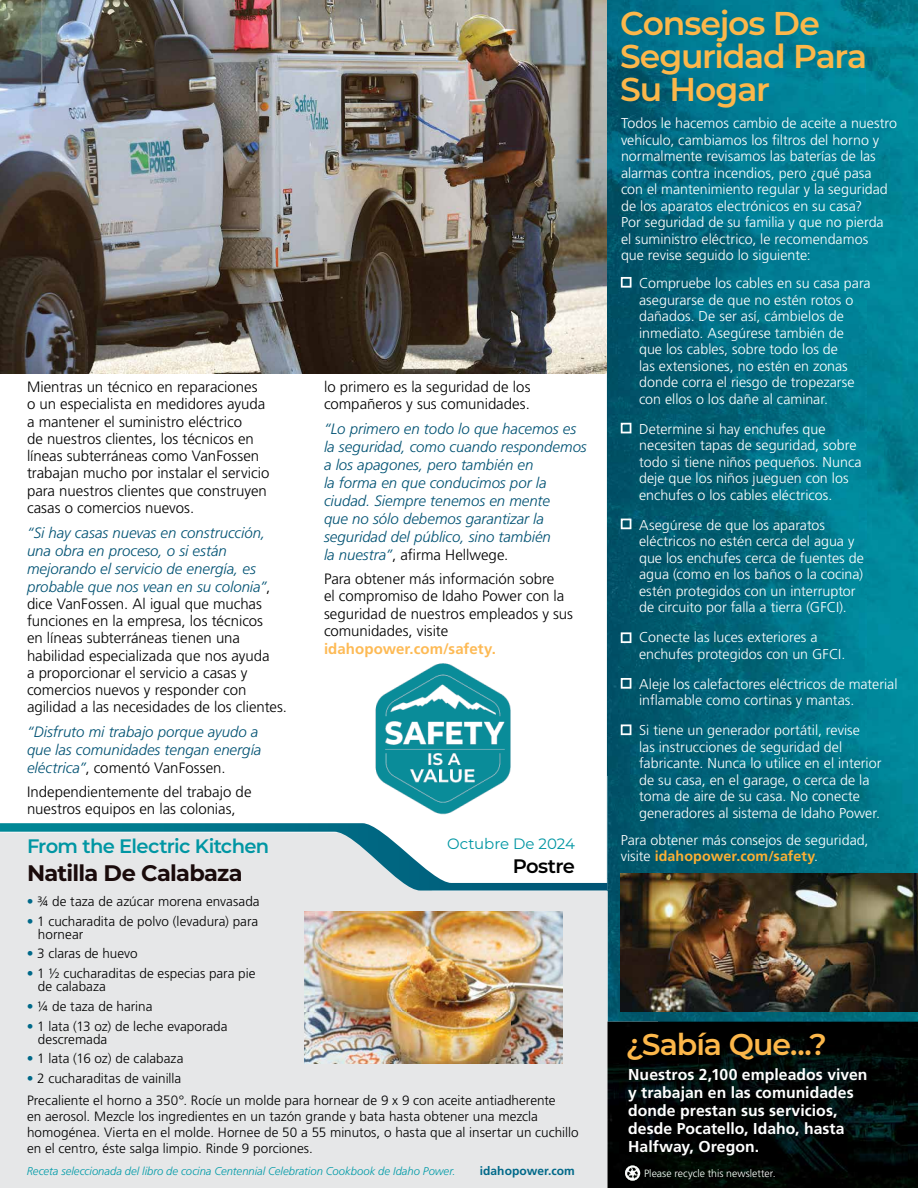
<style>
.page{position:relative;width:918px;height:1188px;background:#fff}
.page>*{position:absolute;margin:0;border:0;box-sizing:border-box;transform-origin:0 0}
.t1{font:600 33px/33px "Montserrat";letter-spacing:-.035em;color:#fcb74a}
.t2{font:600 30px "Montserrat";letter-spacing:-.035em;color:#fcb74a}
.t3{font:700 22.5px "Montserrat";letter-spacing:-.035em;color:#1a0b0b}
.t4{font:600 19.5px "Montserrat";letter-spacing:-.035em;color:#0096a3}
.t5{font:600 19.5px "Montserrat";letter-spacing:-.04em;color:#000}
.t6{font:700 15.75px/18px "Frutiger LT Std";letter-spacing:.005em;color:#fff}
.t7{font:300 15px/17.2px "Frutiger LT Std";color:#000}
.t8{font:italic 300 15px/18px "Frutiger LT Std";color:#005273}
.t9{font:700 15px "Frutiger LT Std";letter-spacing:.005em;color:#fdba55}
.t10{font:15px "Montserrat";letter-spacing:-.005em;color:#0096a3}
.t11{font:300 14.25px/16.5px "Frutiger LT Std";color:#fff}
.t12{font:300 13.5px/15.8px "Frutiger LT Std";letter-spacing:.005em;color:#000}
.t13{font:700 12px "Frutiger LT Std";letter-spacing:.005em;color:#006989}
.t14{font:italic 300 11.25px "Frutiger LT Std";color:#009ba8}
.t15{font:300 10.5px "Frutiger LT Std";color:#fff}
.s1{font-style:italic;color:#005273}
.s2{font-style:normal;color:#000}
.s3{color:#006989}
.s4{font-weight:700;color:#fbaf34}
</style>
<div class="page">
<img style="left:608px;top:0;width:258px;height:878px">
<img style="left:866px;top:0;width:52px;height:874px">
<img style="left:608px;top:878px;width:51px;height:144px">
<img style="left:659px;top:1012px;width:259px;height:10px">
<div style="left:0;top:891px;width:608px;height:297px;background:#e6e7e8"></div>
<img style="left:304px;top:911px;width:258px;height:153px">
<img style="left:0;top:0;width:608px;height:891px">
<img style="left:621px;top:874px;width:297px;height:138px">
<img style="left:608px;top:1022px;width:310px;height:166px">
<img style="left:645px;top:1169px;width:130px;height:10px">
<svg style="left:625px;top:1166px;width:15px;height:15px"></svg>
<svg style="left:621px;top:277px;width:11px;height:11px"></svg>
<svg style="left:621px;top:423px;width:10px;height:10px"></svg>
<svg style="left:621px;top:519px;width:10px;height:10px"></svg>
<svg style="left:621px;top:632px;width:10px;height:11px"></svg>
<svg style="left:621px;top:678px;width:10px;height:11px"></svg>
<svg style="left:621px;top:724px;width:10px;height:11px"></svg>
<img style="left:368px;top:656px;width:151px;height:164px">
<p class="t7" style="left:27px;top:378px;width:244px">Mientras un técnico en reparaciones o un especialista en medidores ayuda a mantener el suministro eléctrico<br>de nuestros clientes, los técnicos en líneas subterráneas como VanFossen trabajan mucho por instalar el servicio para nuestros clientes que construyen casas o comercios nuevos.</p>
<p class="t7" style="left:27px;top:524px;width:262px"><span class="s1">“Si hay casas nuevas en construcción, una obra en proceso, o si están mejorando el servicio de energía, es probable que nos vean en su colonia”</span>, dice VanFossen. Al igual que muchas funciones en la empresa, los técnicos<br>en líneas subterráneas tienen una habilidad especializada que nos ayuda<br>a proporcionar el servicio a casas y comercios nuevos y responder con agilidad a las necesidades de los clientes.</p>
<p class="t8" style="left:27px;top:723px;width:236px">“Disfruto mi trabajo porque ayudo a que las comunidades tengan energía eléctrica”<span class="s2">, comentó VanFossen.</span></p>
<p class="t7" style="left:27px;top:783px;width:226px">Independientemente del trabajo de nuestros equipos en las colonias,</p>
<h3 class="t4" style="left:27px;top:832px;width:244px">From the Electric Kitchen</h3>
<h3 class="t3" style="left:27px;top:857px;width:217px">Natilla De Calabaza</h3>
<p class="t12" style="left:27px;top:893px;width:234px"><span class="s3">•</span> ¾ de taza de azúcar morena envasada</p>
<p class="t12" style="left:38px;top:915px;width:222px;line-height:13px;text-indent:-11px"><span class="s3">•</span> 1 cucharadita de polvo (levadura) para hornear</p>
<p class="t12" style="left:27px;top:946px;width:113px"><span class="s3">•</span> 3 claras de huevo</p>
<p class="t12" style="left:38px;top:967px;width:219px;line-height:13px;text-indent:-11px"><span class="s3">•</span> 1 ½ cucharaditas de especias para pie de calabaza</p>
<p class="t12" style="left:27px;top:999px;width:127px"><span class="s3">•</span> ¼ de taza de harina</p>
<p class="t12" style="left:38px;top:1020px;width:191px;line-height:13px;text-indent:-11px"><span class="s3">•</span> 1 lata (13 oz) de leche evaporada descremada</p>
<p class="t12" style="left:27px;top:1051px;width:158px"><span class="s3">•</span> 1 lata (16 oz) de calabaza</p>
<p class="t12" style="left:27px;top:1071px;width:156px"><span class="s3">•</span> 2 cucharaditas de vainilla</p>
<p class="t7" style="left:324px;top:378px;width:208px">lo primero es la seguridad de los compañeros y sus comunidades.</p>
<p class="t8" style="left:324px;top:420px;width:264px">“Lo primero en todo lo que hacemos es la seguridad, como cuando respondemos a los apagones, pero también en<br>la forma en que conducimos por la ciudad. Siempre tenemos en mente<br>que no sólo debemos garantizar la seguridad del público, sino también<br>la nuestra”<span class="s2">, afirma Hellwege.</span></p>
<p class="t7" style="left:324px;top:570px;width:251px">Para obtener más información sobre<br>el compromiso de Idaho Power con la seguridad de nuestros empleados y sus comunidades, visite</p>
<p class="t9" style="left:324px;top:640px;width:174px">idahopower.com/safety.</p>
<p class="t10" style="left:447px;top:833px;width:129px">Octubre De 2024</p>
<h3 class="t5" style="left:513px;top:852px;width:64px">Postre</h3>
<p class="t12" style="left:27px;top:1093px;width:553px">Precaliente el horno a 350°. Rocíe un molde para hornear de 9 x 9 con aceite antiadherente<br>en aerosol. Mezcle los ingredientes en un tazón grande y bata hasta obtener una mezcla homogénea. Vierta en el molde. Hornee de 50 a 55 minutos, o hasta que al insertar un cuchillo en el centro, éste salga limpio. Rinde 9 porciones.</p>
<p class="t14" style="left:27px;top:1165px;width:430px">Receta seleccionada del libro de cocina Centennial Celebration Cookbook de Idaho Power.</p>
<p class="t13" style="left:480px;top:1163px;width:97px">idahopower.com</p>
<h1 class="t1" style="left:620px;top:5px;width:249px">Consejos De<br>Seguridad Para<br>Su Hogar</h1>
<p class="t11" style="left:621px;top:115px;width:278px">Todos le hacemos cambio de aceite a nuestro vehículo, cambiamos los filtros del horno y normalmente revisamos las baterías de las alarmas contra incendios, pero ¿qué pasa con el mantenimiento regular y la seguridad de los aparatos electrónicos en su casa?<br>Por seguridad de su familia y que no pierda el suministro eléctrico, le recomendamos<br>que revise seguido lo siguiente:</p>
<p class="t11" style="left:639px;top:275px;width:233px">Compruebe los cables en su casa para asegurarse de que no estén rotos o dañados. De ser así, cámbielos de inmediato. Asegúrese también de<br>que los cables, sobre todo los de<br>las extensiones, no estén en zonas donde corra el riesgo de tropezarse con ellos o los dañe al caminar.</p>
<p class="t11" style="left:639px;top:421px;width:224px">Determine si hay enchufes que necesiten tapas de seguridad, sobre todo si tiene niños pequeños. Nunca deje que los niños jueguen con los enchufes o los cables eléctricos.</p>
<p class="t11" style="left:639px;top:517px;width:226px">Asegúrese de que los aparatos eléctricos no estén cerca del agua y que los enchufes cerca de fuentes de agua (como en los baños o la cocina) estén protegidos con un interruptor de circuito por falla a tierra (GFCI).</p>
<p class="t11" style="left:639px;top:629px;width:208px">Conecte las luces exteriores a enchufes protegidos con un GFCI.</p>
<p class="t11" style="left:639px;top:676px;width:260px">Aleje los calefactores eléctricos de material inflamable como cortinas y mantas.</p>
<p class="t11" style="left:639px;top:722px;width:244px">Si tiene un generador portátil, revise<br>las instrucciones de seguridad del fabricante. Nunca lo utilice en el interior de su casa, en el garage, o cerca de la toma de aire de su casa. No conecte generadores al sistema de Idaho Power.</p>
<p class="t11" style="left:621px;top:832px;width:249px">Para obtener más consejos de seguridad, visite <span class="s4">idahopower.com/safety</span>.</p>
<h2 class="t2" style="left:626px;top:1023px;width:202px">¿Sabía Que...?</h2>
<p class="t6" style="left:628px;top:1066px;width:241px">Nuestros 2,100 empleados viven y trabajan en las comunidades donde prestan sus servicios, desde Pocatello, Idaho, hasta<br>Halfway, Oregon.</p>
<p class="t15" style="left:644px;top:1168px;width:133px">Please recycle this newsletter.</p>
</div>
